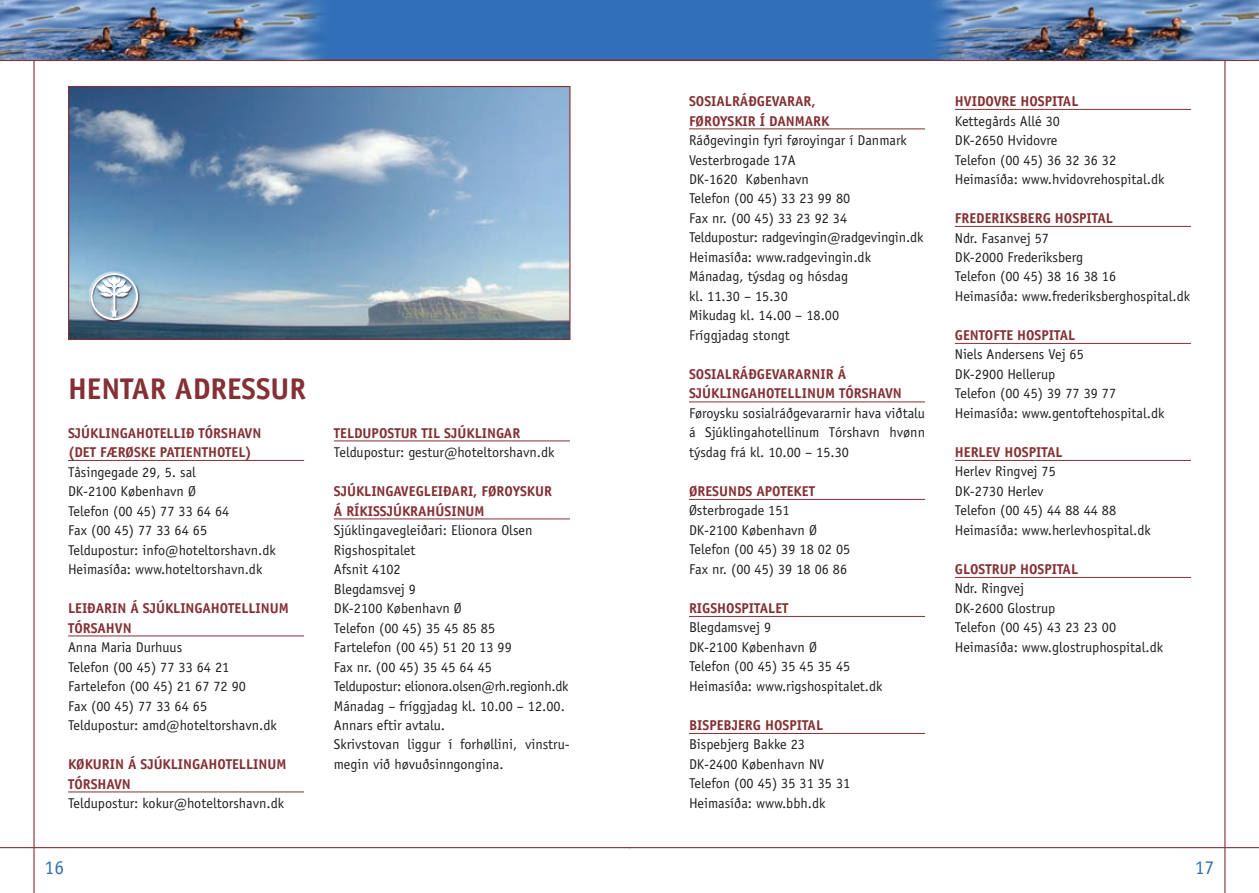
<style>
.page{position:relative;width:1259px;height:893px;background:#fff}
.page>*{position:absolute;margin:0;border:0;box-sizing:border-box;transform-origin:0 0}
.t1{font:700 30px "Officina Sans";color:#843034}
.t2{font:19.5px "Officina Sans";color:#3170b8}
.t3{font:14.25px/19.5px "Officina Sans";color:#231f20}
.t4{font:700 14.25px/19.5px "Officina Sans";color:#843034}
</style>
<div class="page">
<hr style="left:33px;top:0;width:2px;height:893px;background:#843034">
<hr style="left:0;top:847px;width:629px;height:1px;background:#843034">
<hr style="left:1224px;top:0;width:1px;height:893px;background:#843034">
<svg style="left:0;top:0;width:1259px;height:62px;background:#4976af"></svg>
<img style="left:925px;top:0;width:334px;height:60px">
<hr style="left:629px;top:847px;width:630px;height:1px;background:#843034">
<hr style="left:68px;top:460px;width:236px;height:1px;background:#843034">
<hr style="left:68px;top:636px;width:236px;height:1px;background:#843034">
<hr style="left:68px;top:792px;width:236px;height:1px;background:#843034">
<hr style="left:334px;top:441px;width:236px;height:1px;background:#843034">
<hr style="left:334px;top:519px;width:236px;height:1px;background:#843034">
<hr style="left:689px;top:129px;width:236px;height:1px;background:#843034">
<hr style="left:689px;top:402px;width:236px;height:1px;background:#843034">
<hr style="left:689px;top:499px;width:236px;height:1px;background:#843034">
<hr style="left:689px;top:616px;width:236px;height:1px;background:#843034">
<hr style="left:689px;top:733px;width:236px;height:1px;background:#843034">
<hr style="left:955px;top:109px;width:236px;height:1px;background:#843034">
<hr style="left:955px;top:226px;width:236px;height:1px;background:#843034">
<hr style="left:955px;top:343px;width:236px;height:1px;background:#843034">
<hr style="left:955px;top:460px;width:236px;height:1px;background:#843034">
<hr style="left:955px;top:577px;width:236px;height:1px;background:#843034">
<img style="left:70px;top:88px;width:498px;height:250px">
<div style="left:68px;top:86px;width:502px;height:254px;border:1px solid #843034"></div>
<div style="left:82px;top:264px;width:65px;height:65px;background:#3170b8;opacity:.5"></div>
<div style="left:89px;top:271px;width:49px;height:48px;background:#fff;opacity:.75"></div>
<div style="left:90px;top:274px;width:50px;height:49px;background:#843034;opacity:.75"></div>
<svg style="left:91px;top:273px;width:47px;height:47px"></svg>
<h1 class="t1" style="left:68px;top:370px;width:239px">HENTAR ADRESSUR</h1>
<p class="t4" style="left:68px;top:423px;width:195px">SJÚKLINGAH OTELLIÐ TÓRSHAVN (DET FÆRØSKE PATIENTH OTEL)</p>
<p class="t3" style="left:68px;top:462px;width:209px">Tåsingegade 29, 5. sal<br>DK-2100 København Ø<br>Telefon (00 45) 77 33 64 64<br>Fax (00 45) 77 33 64 65<br>Teldupostur: info@hoteltorshavn.dk<br>Heimasíða: www. hoteltorshavn. dk</p>
<p class="t4" style="left:68px;top:598px;width:222px">LEIÐARIN Á SJÚKLINGAH OTELLINUM<br>TÓRSAHVN</p>
<p class="t3" style="left:68px;top:637px;width:210px">Anna Maria Durhuus<br>Telefon (00 45) 77 33 64 21<br>Fartelefon (00 45) 21 67 72 90<br>Fax (00 45) 77 33 64 65<br>Teldupostur: amd@hoteltorshavn.dk</p>
<p class="t4" style="left:68px;top:754px;width:220px">KØKURIN Á SJÚKLINGAHOTELLINUM<br>TÓRSHAVN</p>
<p class="t3" style="left:68px;top:793px;width:218px">Teldupostur: kokur@hoteltorshavn. dk</p>
<p class="t4" style="left:334px;top:423px;width:188px">TELDUPOSTUR TIL SJÚKLINGAR</p>
<p class="t3" style="left:334px;top:442px;width:222px">Teldupostur: gestur@hoteltorshavn. dk</p>
<p class="t4" style="left:334px;top:481px;width:220px">SJÚKLINGAVEGLEIÐARI, FØROYSKUR<br>Á RÍKISSJÚKRAH ÚSINUM</p>
<p class="t3" style="left:334px;top:520px;width:237px">Sjúklingavegleiðari: Elionora Olsen<br>Rigshospitalet<br>Afsnit 4102<br>Blegdamsvej 9<br>DK-2100 København Ø<br>Telefon (00 45) 35 45 85 85<br>Fartelefon (00 45) 51 20 13 99<br>Fax nr. (00 45) 35 45 64 45<br>Teldupostur: elionora.olsen@rh.regionh.dk<br>Mánadag – fríggjadag kl. 10.00 – 12.00.<br>Annars eftir avtalu.<br>Skrivstovan liggur í forhøllini, vinstru&shy;megin við høvuðsinngongina.</p>
<p class="t4" style="left:689px;top:91px;width:141px">SOSIALRÁÐGEVARAR,<br>FØROYSKIR Í DANMARK</p>
<p class="t3" style="left:689px;top:130px;width:236px">Ráðgevingin fyri føroyingar í Danmark<br>Vesterbrogade 17A<br>DK-1620 København<br>Telefon (00 45) 33 23 99 80<br>Fax nr. (00 45) 33 23 92 34<br>Teldupostur: radgevingin@radgevingin. dk<br>Heimasíða: www. radgevingin. dk<br>Mánadag, týsdag og hósdag<br>kl. 11.30 – 15.30<br>Mikudag kl. 14.00 – 18.00<br>Fríggjadag stongt</p>
<p class="t4" style="left:689px;top:364px;width:214px">SOSIALRÁÐGEVARARNIR Á<br>SJÚKLINGAHOTELLINUM TÓRSHAVN</p>
<p class="t3" style="left:689px;top:403px;width:237px;text-align:justify">Føroysku sosialráðgevararnir hava viðtalu á Sjúklingahotellinum Tórshavn hvønn týsdag frá kl. 10.00 – 15. 30</p>
<p class="t4" style="left:689px;top:481px;width:127px">ØRESUNDS APOTEKET</p>
<p class="t3" style="left:689px;top:501px;width:163px">Østerbrogade 151<br>DK-2100 København Ø<br>Telefon (00 45) 39 18 02 05<br>Fax nr. (00 45) 39 18 06 86</p>
<p class="t4" style="left:689px;top:598px;width:101px">RIGSH OSPITALET</p>
<p class="t3" style="left:689px;top:618px;width:195px">Blegdamsvej 9<br>DK-2100 København Ø<br>Telefon (00 45) 35 45 35 45<br>Heimasíða: www. rigshospitalet. dk</p>
<p class="t4" style="left:689px;top:715px;width:128px">BISPEBJERG HOSPITAL</p>
<p class="t3" style="left:689px;top:735px;width:163px">Bispebjerg Bakke 23<br>DK-2400 København NV<br>Telefon (00 45) 35 31 35 31<br>Heimasíða: www.bbh.dk</p>
<p class="t4" style="left:955px;top:91px;width:117px">HVIDOVRE HOSPITAL</p>
<p class="t3" style="left:955px;top:111px;width:211px">Kettegårds Allé 30<br>DK-2650 Hvidovre<br>Telefon (00 45) 36 32 36 32<br>Heimasíða: www. hvidovrehospital. dk</p>
<p class="t4" style="left:955px;top:208px;width:152px">FREDERIKSBERG HOSPITAL</p>
<p class="t3" style="left:955px;top:228px;width:237px">Ndr. Fasanvej 57<br>DK-2000 Frederiksberg<br>Telefon (00 45) 38 16 38 16<br>Heimasíða: www.frederiksberghospital. dk</p>
<p class="t4" style="left:955px;top:325px;width:114px">GENTOFTE HOSPITAL</p>
<p class="t3" style="left:955px;top:345px;width:211px">Niels Andersens Vej 65<br>DK-2900 Hellerup<br>Telefon (00 45) 39 77 39 77<br>Heimasíða: www. gentoftehospital. dk</p>
<p class="t4" style="left:955px;top:442px;width:101px">HERLEV HOSPITAL</p>
<p class="t3" style="left:955px;top:462px;width:197px">Herlev Ringvej 75<br>DK-2730 Herlev<br>Telefon (00 45) 44 88 44 88<br>Heimasíða: www. herlevhospital. dk</p>
<p class="t4" style="left:955px;top:559px;width:117px">GLOSTRUP HOSPITAL</p>
<p class="t3" style="left:955px;top:579px;width:210px">Ndr. Ringvej<br>DK-2600 Glostrup<br>Telefon (00 45) 43 23 23 00<br>Heimasíða: www. glostruphospital. dk</p>
<h2 class="t2" style="left:45px;top:856px;width:21px">16</h2>
<h2 class="t2" style="left:1194px;top:856px;width:21px">17</h2>
</div>
